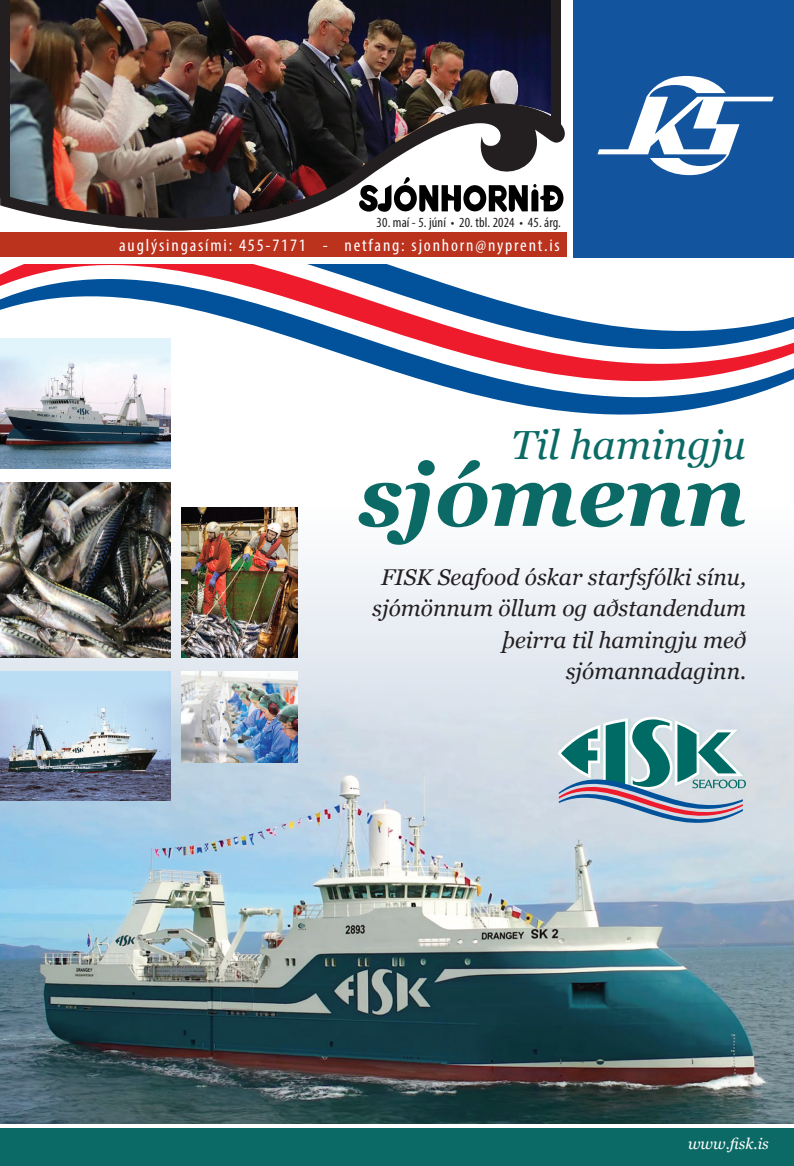
<style>
.page{position:relative;width:794px;height:1166px;background:#fff}
.page>*{position:absolute;margin:0;border:0;box-sizing:border-box;transform-origin:0 0}
.t1{font:italic 700 86.98px "Georgia";color:#0b6a65}
.t2{font:italic 40.6px "Georgia";color:#0b6a65}
.t3{font:italic 22.75px/31.5px "Georgia";color:#231f20;text-align:right}
.t4{font:condensed 17.5px "Myriad Pro";letter-spacing:.1em;color:#fff;scale:1.04 1}
.t5{font:italic 15.4px "Georgia";color:#fff}
.t6{font:condensed 14px "Myriad Pro";letter-spacing:.01em;color:#231f20}
</style>
<div class="page">
<div style="left:0;top:233px;width:566px;height:24px;background:#bb321d"></div>
<div style="left:573px;top:0;width:221px;height:257px;background:#13549f"></div>
<svg style="left:597px;top:76px;width:176px;height:99px"></svg>
<img style="left:10px;top:0;width:542px;height:231px">
<div style="left:552px;top:0;width:9px;height:133px;background:#231f20"></div>
<div style="left:0;top:0;width:10px;height:197px;background:#231f20"></div>
<img style="left:0;top:74px;width:565px;height:156px">
<img style="left:0;top:508px;width:794px;height:616px">
<svg style="left:557px;top:716px;width:189px;height:134px;background:#9fb9c2"></svg>
<div style="left:0;top:1128px;width:794px;height:38px;background:#0b6a65"></div>
<svg style="left:0;top:264px;width:794px;height:165px"></svg>
<img style="left:0;top:339px;width:170px;height:129px">
<img style="left:0;top:482px;width:170px;height:175px">
<img style="left:182px;top:508px;width:115px;height:149px">
<img style="left:0;top:671px;width:170px;height:129px">
<img style="left:182px;top:671px;width:115px;height:91px">
<p class="t6" style="left:376px;top:213px;width:186px">30. maí - 5. júní • 20. tbl. 2024 • 45. árg.</p>
<p class="t4" style="left:119px;top:234px;width:425px">auglýsingasími: 455-7171 - netfang: sjonhorn@nyprent.is</p>
<h2 class="t2" style="left:511px;top:415px;width:236px">Til hamingju</h2>
<h1 class="t1" style="left:358px;top:431px;width:389px">sjómenn</h1>
<p class="t3" style="left:372px;top:560px;width:375px">FISK Seafood óskar starfsfólki sínu, sjómönnum öllum og aðstandendum þeirra til hamingju með sjómannadaginn.</p>
<p class="t5" style="left:688px;top:1133px;width:82px">www.fisk.is</p>
</div>
